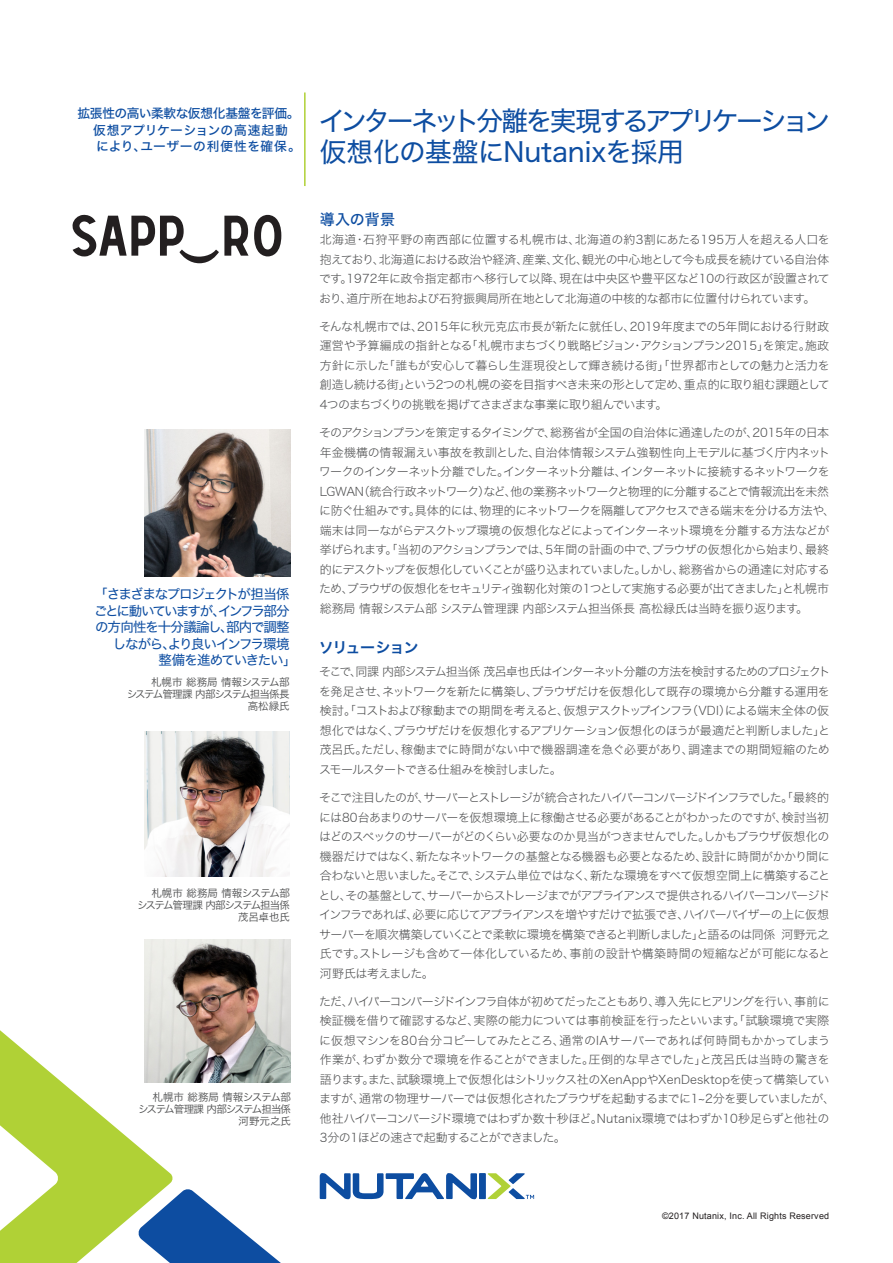
<style>
.page{position:relative;width:893px;height:1263px;background:#fff}
.page>*{position:absolute;margin:0;border:0;box-sizing:border-box;transform-origin:0 0}
.HEADLINE{font:27px/31.5px "Hira Kaku Std N W4";letter-spacing:-.09em;color:#0d4da1}
.TitleSub{font:15px "Hira Kaku Std N W6";letter-spacing:-.055em;color:#0d4da1}
.TitleSub-2{font:15px "Hira Kaku Std W5";letter-spacing:.01em;color:#0d4da1}
.Section_Header_-_BLU{font:13.5px "Hira Kaku Std W4";letter-spacing:-.1em;color:#0d4da1}
.Section_Header_-_BLU-2{font:13.5px "Hira Kaku Std W4";letter-spacing:-.135em;color:#0d4da1}
.Section_Header_-_BLU-3{font:13.5px "Hira Kaku Std W4";letter-spacing:-.06em;color:#0d4da1}
.HEADLINE-2{font:12.75px "Hira Kaku Std N W5";letter-spacing:-.02em;color:#0d4da1}
.HEADLINE-3{font:12.75px "Hira Kaku Std N W5";letter-spacing:.045em;color:#0d4da1}
.HEADLINE-4{font:12.75px "Hira Kaku Std N W5";letter-spacing:.025em;color:#0d4da1}
.Section_Header_-_BLU-4{font:12px/19.5px "Hira Kaku Std N W2";letter-spacing:-.055em;color:#4b4c4d;text-align:justify}
.Section_Header_-_BLU-5{font:10.5px "Hira Kaku Std N W3";letter-spacing:-.025em;color:#4b4c4d}
.Section_Header_-_BLU-6{font:10.5px "Hira Kaku Std N W3";letter-spacing:-.1em;color:#4b4c4d}
.Section_Header_-_BLU-7{font:10.5px "Hira Kaku Std N W3";letter-spacing:-.09em;color:#4b4c4d}
.Section_Header_-_BLU-8{font:10.5px "Hira Kaku Std N W3";letter-spacing:-.07em;color:#4b4c4d}
.t1{font:9px "Arial";letter-spacing:.02em;color:#231f20}
</style>
<div class="page">
<hr style="left:304px;top:92px;width:2px;height:94px;background:#b0d136">
<img style="left:145px;top:429px;width:146px;height:147px">
<img style="left:144px;top:731px;width:146px;height:146px">
<img style="left:145px;top:940px;width:145px;height:76px">
<svg style="left:488px;top:1173px;width:46px;height:26px"></svg>
<div style="left:479px;top:1173px;width:7px;height:26px;background:#0d4da1"></div>
<svg style="left:0;top:1016px;width:477px;height:247px"></svg>
<svg style="left:72px;top:214px;width:209px;height:49px"></svg>
<p class="HEADLINE-2" style="left:77px;top:104px;width:224px">拡張性の高い柔軟な仮想化基盤を評価。</p>
<p class="HEADLINE-4" style="left:93px;top:120px;width:196px">仮想アプリケーションの高速起動</p>
<p class="HEADLINE-3" style="left:96px;top:137px;width:206px">により、ユーザーの利便性を確保。</p>
<p class="Section_Header_-_BLU" style="left:94px;top:584px;width:197px">「さまざまなプロジェクトが担当係</p>
<p class="Section_Header_-_BLU-2" style="left:94px;top:600px;width:197px">ごとに動いていますが、インフラ部分</p>
<p class="Section_Header_-_BLU-3" style="left:95px;top:617px;width:196px">の方向性を十分議論し、部内で調整</p>
<p class="Section_Header_-_BLU" style="left:113px;top:633px;width:178px">しながら、より良いインフラ環境</p>
<p class="Section_Header_-_BLU" style="left:158px;top:650px;width:140px">整備を進めていきたい」</p>
<p class="Section_Header_-_BLU-5" style="left:151px;top:674px;width:140px">札幌市 総務局 情報システム部</p>
<p class="Section_Header_-_BLU-7" style="left:127px;top:686px;width:165px">システム管理課 内部システム担当係長</p>
<p class="Section_Header_-_BLU-8" style="left:248px;top:698px;width:44px">高松緑氏</p>
<p class="Section_Header_-_BLU-5" style="left:151px;top:885px;width:140px">札幌市 総務局 情報システム部</p>
<p class="Section_Header_-_BLU-6" style="left:137px;top:897px;width:155px">システム管理課 内部システム担当係</p>
<p class="Section_Header_-_BLU-8" style="left:238px;top:909px;width:53px">茂呂卓也氏</p>
<p class="Section_Header_-_BLU-5" style="left:153px;top:1089px;width:140px">札幌市 総務局 情報システム部</p>
<p class="Section_Header_-_BLU-6" style="left:138px;top:1101px;width:155px">システム管理課 内部システム担当係</p>
<p class="Section_Header_-_BLU-8" style="left:239px;top:1113px;width:54px">河野元之氏</p>
<p class="HEADLINE" style="left:319px;top:105px;width:513px">インターネット分離を実現するアプリケーション仮想化の基盤にNutanixを採用</p>
<p class="TitleSub-2" style="left:320px;top:208px;width:77px">導入の背景</p>
<p class="Section_Header_-_BLU-4" style="left:319px;top:230px;width:512px">北海道・石狩平野の南西部に位置する札幌市は、北海道の約3割にあたる195万人を超える人口を抱えており、北海道における政治や経済、産業、文化、観光の中心地として今も成長を続けている自治体です。1972年に政令指定都市へ移行して以降、現在は中央区や豊平区など10の行政区が設置されており、道庁所在地および石狩振興局所在地として北海道の中核的な都市に位置付けられています。</p>
<p class="Section_Header_-_BLU-4" style="left:319px;top:316px;width:512px">そんな札幌市では、2015年に秋元克広市長が新たに就任し、2019年度までの5年間における行財政運営や予算編成の指針となる「札幌市まちづくり戦略ビジョン・アクションプラン2015」を策定。施政方針に示した「誰もが安心して暮らし生涯現役として輝き続ける街」「世界都市としての魅力と活力を創造し続ける街」という2つの札幌の姿を目指すべき未来の形として定め、重点的に取り組む課題として4つのまちづくりの挑戦を掲げてさまざまな事業に取り組んでいます。</p>
<p class="Section_Header_-_BLU-4" style="left:319px;top:422px;width:513px">そのアクションプランを策定するタイミングで、総務省が全国の自治体に通達したのが、2015年の日本年金機構の情報漏えい事故を教訓とした、自治体情報システム強靭性向上モデルに基づく庁内ネットワークのインターネット分離でした。インターネット分離は、インターネットに接続するネットワークを</p>
<p class="Section_Header_-_BLU-4" style="left:319px;top:481px;width:518px;text-align:left">LGWAN（統合行政ネットワーク）など、他の業務ネットワークと物理的に分離することで情報流出を未然に防ぐ仕組みです。具体的には、物理的にネットワークを隔離してアクセスできる端末を分ける方法や、端末は同一ながらデスクトップ環境の仮想化などによってインターネット環境を分離する方法などが挙げられます。「当初のアクションプランでは、5年間の計画の中で、ブラウザの仮想化から始まり、最終的にデスクトップを仮想化していくことが盛り込まれていました。しかし、総務省からの通達に対応するため、ブラウザの仮想化をセキュリティ強靭化対策の1つとして実施する必要が出てきました」と札幌市総務局 情報システム部 システム管理課 内部システム担当係長 高松緑氏は当時を振り返ります。</p>
<p class="TitleSub" style="left:319px;top:635px;width:101px">ソリューション</p>
<p class="Section_Header_-_BLU-4" style="left:319px;top:662px;width:513px">そこで、同課 内部システム担当係 茂呂卓也氏はインターネット分離の方法を検討するためのプロジェクトを発足させ、ネットワークを新たに構築し、ブラウザだけを仮想化して既存の環境から分離する運用を検討。「コストおよび稼動までの期間を考えると、仮想デスクトップインフラ（VDI）による端末全体の仮想化ではなく、ブラウザだけを仮想化するアプリケーション仮想化のほうが最適だと判断しました」と茂呂氏。ただし、稼働までに時間がない中で機器調達を急ぐ必要があり、調達までの期間短縮のためスモールスタートできる仕組みを検討しました。</p>
<p class="Section_Header_-_BLU-4" style="left:319px;top:787px;width:513px">そこで注目したのが、サーバーとストレージが統合されたハイパーコンバージドインフラでした。「最終的には80台あまりのサーバーを仮想環境上に稼働させる必要があることがわかったのですが、検討当初はどのスペックのサーバーがどのくらい必要なのか見当がつきませんでした。しかもブラウザ仮想化の機器だけではなく、新たなネットワークの基盤となる機器も必要となるため、設計に時間がかかり間に合わないと思いました。そこで、システム単位ではなく、新たな環境をすべて仮想空間上に構築することとし、その基盤として、サーバーからストレージまでがアプライアンスで提供されるハイパーコンバージドインフラであれば、必要に応じてアプライアンスを増やすだけで拡張でき、ハイパーバイザーの上に仮想サーバーを順次構築していくことで柔軟に環境を構築できると判断しました」と語るのは同係河野元之氏です。ストレージも含めて一体化しているため、事前の設計や構築時間の短縮などが可能になると河野氏は考えました。</p>
<p class="Section_Header_-_BLU-4" style="left:319px;top:991px;width:518px;text-align:left">ただ、ハイパーコンバージドインフラ自体が初めてだったこともあり、導入先にヒアリングを行い、事前に検証機を借りて確認するなど、実際の能力については事前検証を行ったといいます。「試験環境で実際に仮想マシンを80台分コピーしてみたところ、通常のIAサーバーであれば何時間もかかってしまう作業が、わずか数分で環境を作ることができました。圧倒的な早さでした」と茂呂氏は当時の驚きを語ります。また、試験環境上で仮想化はシトリックス社のXenAppやXenDesktopを使って構築していますが、通常の物理サーバーでは仮想化されたブラウザを起動するまでに1~2分を要していましたが、他社ハイパーコンバージド環境ではわずか数十秒ほど。Nutanix環境ではわずか10秒足らずと他社の3分の1ほどの速さで起動することができました。</p>
<p class="t1" style="left:662px;top:1210px;width:169px">©2017 Nutanix, Inc. All Rights Reserved</p>
</div>
